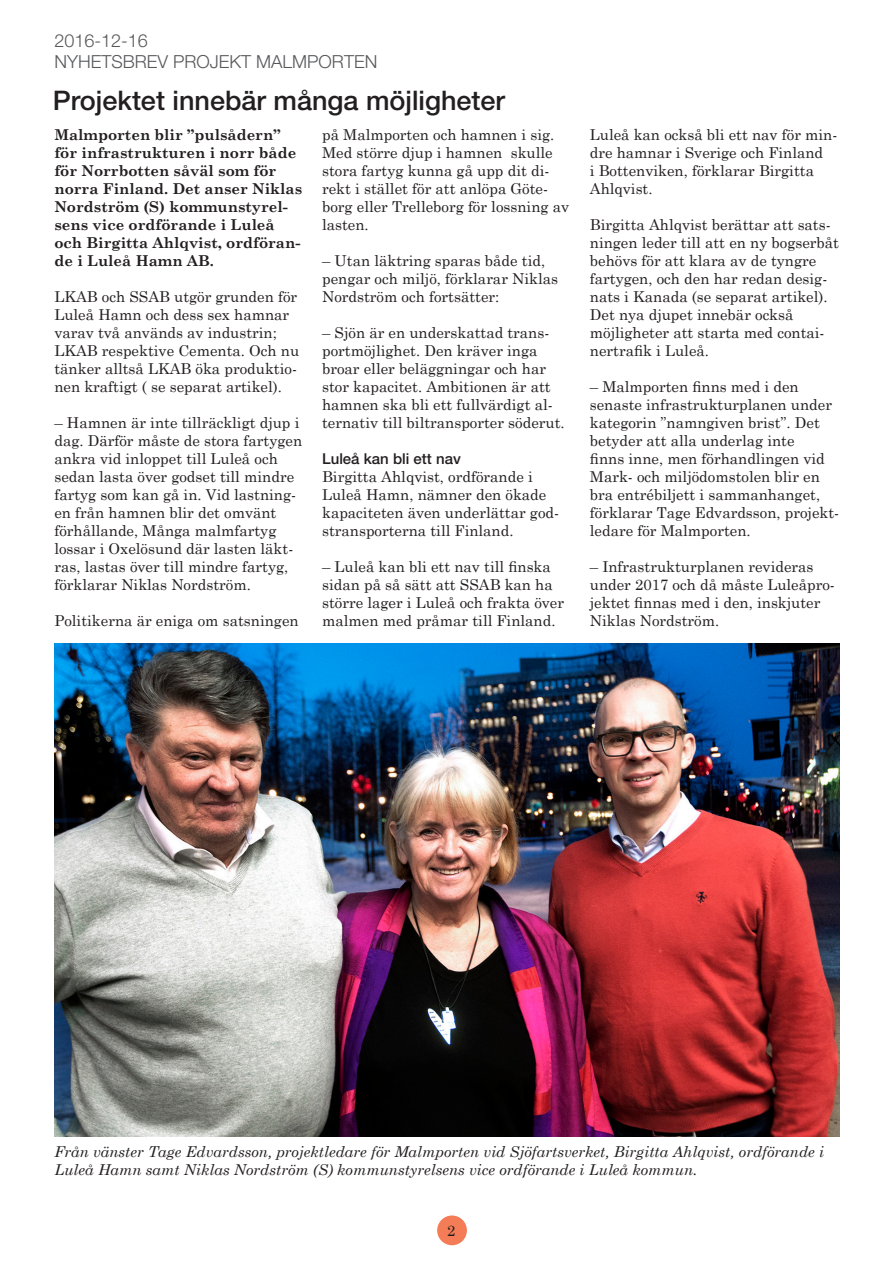
<style>
.page{position:relative;width:893px;height:1263px;background:#fff}
.page>*{position:absolute;margin:0;border:0;box-sizing:border-box;transform-origin:0 0}
.t1{font:500 27px "Helvetica Neue LT Std";color:#231f20}
.t2{font:300 18px "Helvetica Neue LT Std";color:#57585a}
.t3{font:15px/18px "Century Schoolbook";color:#231f20}
.t4{font:700 15px/18px "Century Schoolbook";color:#231f20}
.t5{font:italic 15px/18px "Century Schoolbook";color:#231f20}
.t6{font:500 15px "Helvetica Neue LT Std";color:#231f20}
</style>
<div class="page">
<img style="left:54px;top:643px;width:785px;height:494px">
<div style="left:437px;top:1215px;width:30px;height:30px;background:#f47c56;border-radius:50%"></div>
<p class="t2" style="left:54px;top:29px;width:95px">2016-12-16</p>
<p class="t2" style="left:54px;top:51px;width:324px">NYHETSBREV PROJEKT MALMPORTEN</p>
<p class="t1" style="left:53px;top:84px;width:454px">Projektet innebär många möjligheter</p>
<p class="t4" style="left:54px;top:125px;width:249px">Malmporten blir ”pulsådern” för infrastrukturen i norr både för Norrbotten såväl som för norra Finland. Det anser Niklas<br>Nordström (S) kommunstyrel&shy;sens vice ordförande i Luleå och Birgitta Ahlqvist, ordföran&shy;de i Luleå Hamn AB.</p>
<p class="t3" style="left:54px;top:287px;width:246px">LKAB och SSAB utgör grunden för<br>Luleå Hamn och dess sex hamnar varav två används av industrin;<br>LKAB respektive Cementa. Och nu tänker alltså LKAB öka produktio&shy;nen kraftigt ( se separat artikel).</p>
<p class="t3" style="left:54px;top:413px;width:249px">– Hamnen är inte tillräckligt djup i dag. Därför måste de stora fartygen ankra vid inloppet till Luleå och sedan lasta över godset till mindre fartyg som kan gå in. Vid lastning&shy;en från hamnen blir det omvänt förhållande, Många malmfartyg lossar i Oxelösund där lasten läkt&shy;ras, lastas över till mindre fartyg, förklarar Niklas Nordström.</p>
<p class="t3" style="left:54px;top:611px;width:246px">Politikerna är eniga om satsningen</p>
<p class="t3" style="left:322px;top:125px;width:248px">på Malmporten och hamnen i sig.<br>Med större djup i hamnen skulle stora fartyg kunna gå upp dit di&shy;rekt i stället för att anlöpa Göte&shy;borg eller Trelleborg för lossning av lasten.</p>
<p class="t3" style="left:322px;top:251px;width:237px">– Utan läktring sparas både tid, pengar och miljö, förklarar Niklas<br>Nordström och fortsätter:</p>
<p class="t3" style="left:322px;top:323px;width:244px">– Sjön är en underskattad trans&shy;portmöjlighet. Den kräver inga broar eller beläggningar och har stor kapacitet. Ambitionen är att hamnen ska bli ett fullvärdigt al&shy;ternativ till biltransporter söderut.</p>
<p class="t6" style="left:322px;top:450px;width:140px">Luleå kan bli ett nav</p>
<p class="t3" style="left:322px;top:467px;width:238px">Birgitta Ahlqvist, ordförande i<br>Luleå Hamn, nämner den ökade kapaciteten även underlättar god&shy;stransporterna till Finland.</p>
<p class="t3" style="left:322px;top:557px;width:243px">– Luleå kan bli ett nav till finska sidan på så sätt att SSAB kan ha större lager i Luleå och frakta över malmen med pråmar till Finland.</p>
<p class="t3" style="left:590px;top:125px;width:249px">Luleå kan också bli ett nav för min&shy;dre hamnar i Sverige och Finland<br>i Bottenviken, förklarar Birgitta<br>Ahlqvist.</p>
<p class="t3" style="left:590px;top:215px;width:251px">Birgitta Ahlqvist berättar att sats&shy;ningen leder till att en ny bogserbåt behövs för att klara av de tyngre fartygen, och den har redan desig&shy;nats i Kanada (se separat artikel).<br>Det nya djupet innebär också möjligheter att starta med contai&shy;nertrafik i Luleå.</p>
<p class="t3" style="left:590px;top:377px;width:251px">– Malmporten finns med i den senaste infrastrukturplanen under kategorin ”namngiven brist”. Det betyder att alla underlag inte<br>finns inne, men förhandlingen vid<br>Mark- och miljödomstolen blir en bra entrébiljett i sammanhanget, förklarar Tage Edvardsson, projekt&shy;ledare för Malmporten.</p>
<p class="t3" style="left:590px;top:557px;width:247px">– Infrastrukturplanen revideras under 2017 och då måste Luleåpro&shy;jektet finnas med i den, inskjuter<br>Niklas Nordström.</p>
<p class="t5" style="left:54px;top:1141px;width:771px">Från vänster Tage Edvardsson, projektledare för Malmporten vid Sjöfartsverket, Birgitta Ahlqvist, ordförande i<br>Luleå Hamn samt Niklas Nordström (S) kommunstyrelsens vice ordförande i Luleå kommun.</p>
<p class="t3" style="left:447px;top:1220px;width:10px">2</p>
</div>
